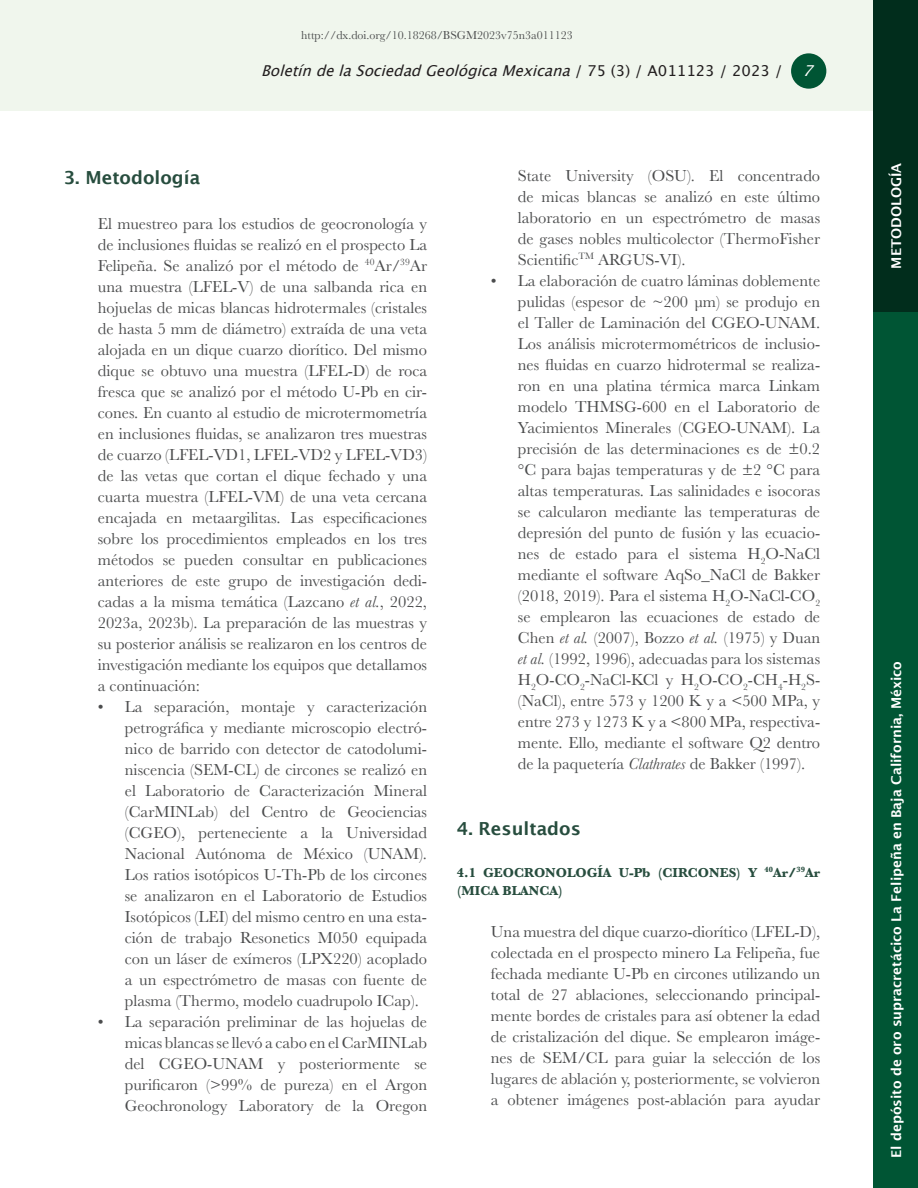
<style>
.page{position:relative;width:918px;height:1188px;background:#fff}
.page>*{position:absolute;margin:0;border:0;box-sizing:border-box;transform-origin:0 0}
.Jerarquía_1{font:600 18px "Lucida Sans";color:#274d3e}
.Texto_general{font:16.5px/21px "Baskerville";color:#4b4c4d;text-align:justify}
.t1{font:italic 15px "Lucida Grande";color:#231f20}
.t2{font:15px "Lucida Grande";color:#231f20}
.t3{font:italic 15px "Lucida Grande";color:#fff}
.Sección{font:600 13.5px "Lucida Sans";color:#fff}
.Jerarquía_2{font:700 13.5px/18px "Baskerville";color:#274d3e}
.t4{font:12px "Baskerville";color:#4b4c4d}
.s1{font-style:italic}
</style>
<div class="page">
<div style="left:874px;top:311px;width:44px;height:877px;background:#005534"></div>
<div style="left:0;top:0;width:874px;height:111px;background:#f0f6ed"></div>
<div style="left:791px;top:53px;width:35px;height:36px;background:#005534;border-radius:50%"></div>
<div style="left:874px;top:0;width:44px;height:311px;background:#012d1c"></div>
<p class="t4" style="left:301px;top:27px;width:273px">http://dx.doi.org/10.18268/BSGM2023v75n3a011123</p>
<p class="t1" style="left:261px;top:62px;width:318px">BoletíndelaSociedadGeológicaMexicana</p>
<p class="t2" style="left:575px;top:62px;width:209px">/ 75 (3) / A011123 / 2023 /</p>
<p class="t3" style="left:803px;top:62px;width:19px">7</p>
<p class="Jerarquía_1" style="left:64px;top:167px;width:138px">3. Metodología</p>
<p class="Texto_general" style="left:98px;top:213px;width:331px">El muestreo para los estudios de geocronología y de inclusiones fluidas se realizó en el prospecto La Felipeña. Se analizó por el método de <sup>40</sup>Ar/<sup>39</sup>Ar una muestra (LFEL-V) de una salbanda rica en hojuelas de micas blancas hidrotermales (cristales de hasta 5 mm de diámetro) extraída de una veta alojada en un dique cuarzo diorítico. Del mismo dique se obtuvo una muestra (LFEL-D) de roca fresca que se analizó por el método U-Pb en cir&shy;cones. En cuanto al estudio de microtermometría en inclusiones fluidas, se analizaron tres muestras de cuarzo (LFEL-VD1, LFEL-VD2 y LFEL-VD3) de las vetas que cortan el dique fechado y una cuarta muestra (LFEL-VM) de una veta cercana encajada en metaargilitas. Las especificaciones sobre los procedimientos empleados en los tres métodos se pueden consultar en publicaciones anteriores de este grupo de investigación dedi&shy;cadas a la misma temática (Lazcano <span class="s1">et al.</span>, 2022, 2023a, 2023b). La preparación de las muestras y su posterior análisis se realizaron en los centros de investigación mediante los equipos que detallamos a continuación:</p>
<p class="Texto_general" style="left:125px;top:696px;width:304px;text-indent:-27px">• La separación, montaje y caracterización petrográfica y mediante microscopio electró&shy;nico de barrido con detector de catodolumi&shy;niscencia (SEM-CL) de circones se realizó en el Laboratorio de Caracterización Mineral (CarMINLab) del Centro de Geociencias (CGEO), perteneciente a la Universidad Nacional Autónoma de México (UNAM).<br>Los ratios isotópicos U-Th-Pb de los circones se analizaron en el Laboratorio de Estudios Isotópicos (LEI) del mismo centro en una esta&shy;ción de trabajo Resonetics M050 equipada con un láser de exímeros (LPX220) acoplado a un espectrómetro de masas con fuente de plasma (Thermo, modelo cuadrupolo ICap).</p>
<p class="Texto_general" style="left:125px;top:1011px;width:304px;text-indent:-27px">• La separación preliminar de las hojuelas de micas blancas se llevó a cabo en el CarMINLab del CGEO-UNAM y posteriormente se purificaron (&gt;99% de pureza) en el Argon Geochronology Laboratory de la Oregon</p>
<p class="Texto_general" style="left:518px;top:165px;width:304px">State University (OSU). El concentrado de micas blancas se analizó en este último laboratorio en un espectrómetro de masas de gases nobles multicolector (ThermoFisher Scientific<sup>TM</sup> ARGUS-VI).</p>
<p class="Texto_general" style="left:518px;top:270px;width:304px;text-indent:-27px">• La elaboración de cuatro láminas doblemente pulidas (espesor de ~200 µm) se produjo en el Taller de Laminación del CGEO-UNAM.<br>Los análisis microtermométricos de inclusio&shy;nes fluidas en cuarzo hidrotermal se realiza&shy;ron en una platina térmica marca Linkam modelo THMSG-600 en el Laboratorio de Yacimientos Minerales (CGEO-UNAM). La precisión de las determinaciones es de ±0.2 °C para bajas temperaturas y de ±2 °C para altas temperaturas. Las salinidades e isocoras se calcularon mediante las temperaturas de depresión del punto de fusión y las ecuacio&shy;nes de estado para el sistema H<sub>2</sub>O-NaCl mediante el software AqSo_NaCl de Bakker (2018, 2019). Para el sistema H<sub>2</sub>O-NaCl-CO<sub>2 </sub>se emplearon las ecuaciones de estado de Chen <span class="s1">et al.</span> (2007), Bozzo <span class="s1">et al.</span> (1975) y Duan <span class="s1">et al.</span> (1992, 1996), adecuadas para los sistemas H<sub>2</sub>O-CO<sub>2</sub>-NaCl-KCl y H<sub>2</sub>O-CO<sub>2</sub>-CH<sub>4</sub>-H<sub>2</sub>S-(NaCl), entre 573 y 1200 K y a &lt;500 MPa, y entre 273 y 1273 K y a &lt;800 MPa, respectiva&shy;mente. Ello, mediante el software Q2 dentro de la paquetería <span class="s1">Clathrates</span> de Bakker (1997).</p>
<p class="Jerarquía_1" style="left:457px;top:818px;width:125px">4. Resultados</p>
<p class="Jerarquía_2" style="left:457px;top:864px;width:365px">4.1 GEOCRONOLOGÍA U-Pb (CIRCONES) Y <sup>40</sup>Ar/<sup>39</sup>Ar (MICA BLANCA)</p>
<p class="Texto_general" style="left:491px;top:921px;width:331px">Una muestra del dique cuarzo-diorítico (LFEL-D), colectada en el prospecto minero La Felipeña, fue fechada mediante U-Pb en circones utilizando un total de 27 ablaciones, seleccionando principal&shy;mente bordes de cristales para así obtener la edad de cristalización del dique. Se emplearon imáge&shy;nes de SEM/CL para guiar la selección de los lugares de ablación y, posteriormente, se volvieron a obtener imágenes post-ablación para ayudar</p>
<p class="Sección" style="left:889px;top:269px;width:108px;rotate:-90deg">METODOLOGÍA</p>
<p class="Sección" style="left:889px;top:1158px;width:499px;rotate:-90deg">El depósito de oro supracretácico La Felipeña en Baja California, México</p>
</div>
